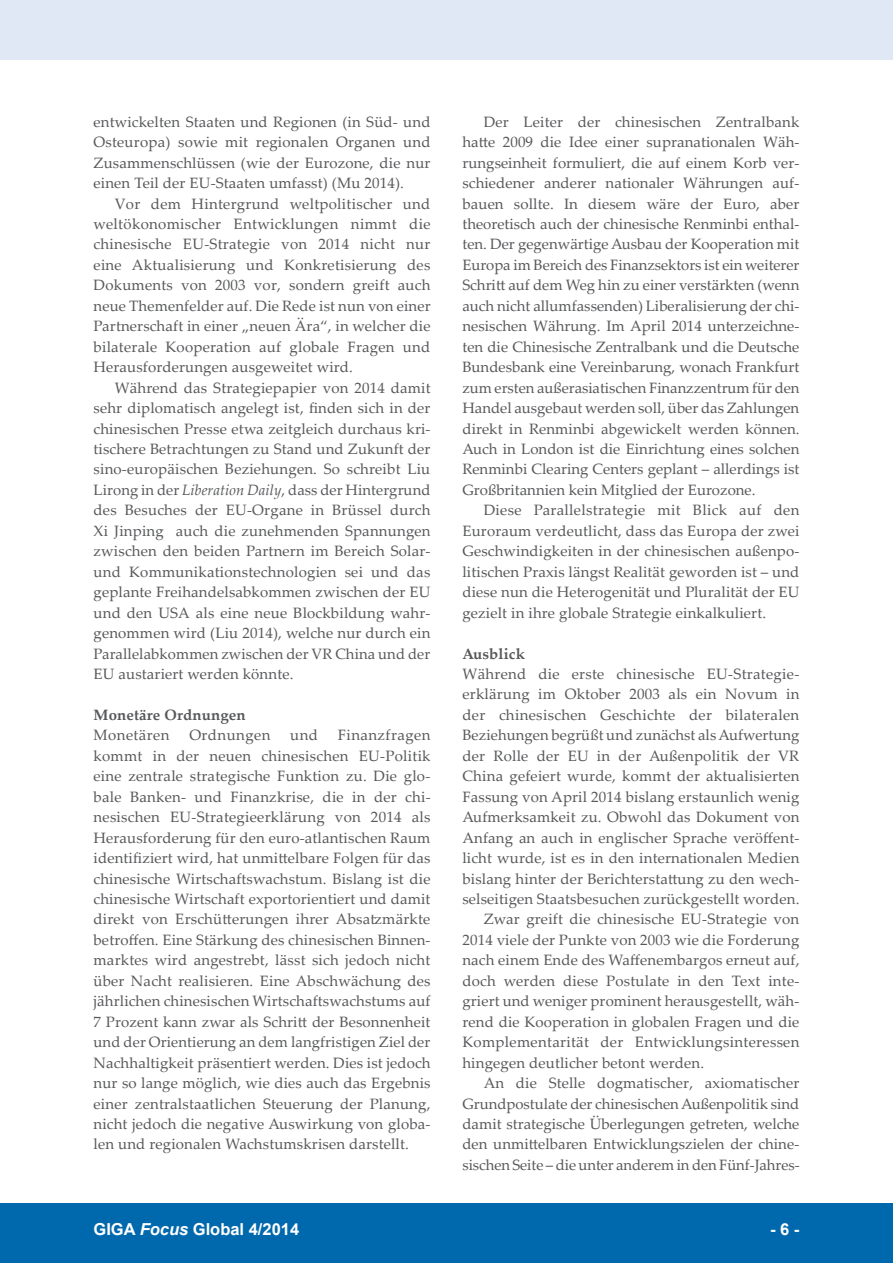
<style>
.page{position:relative;width:893px;height:1263px;background:#fff}
.page>*{position:absolute;margin:0;border:0;box-sizing:border-box;transform-origin:0 0}
.t1{font:700 16.5px "Arial";color:#fff}
.t2{font:15px/20.4px "Palatino Linotype";letter-spacing:.01em;color:#57585a;text-align:justify}
.t3{font:700 15px "Palatino Linotype";letter-spacing:.01em;color:#57585a}
.t4{font:15px "Palatino Linotype";letter-spacing:.03em;color:#57585a}
.s1{font-style:italic}
</style>
<div class="page">
<div style="left:0;top:1203px;width:893px;height:60px;background:#0068ac"></div>
<div style="left:0;top:0;width:893px;height:60px;background:#dfe8f4"></div>
<p class="t2" style="left:94px;top:111px;width:339px">entwickelten Staaten und Regionen (in Süd- und Osteuropa) sowie mit regionalen Organen und Zusammenschlüssen (wie der Eurozone, die nur einen Teil der EU-Staaten umfasst) (Mu 2014).</p>
<p class="t2" style="left:94px;top:193px;width:339px;text-indent:21px">Vor dem Hintergrund weltpolitischer und weltökonomischer Entwicklungen nimmt die chinesische EU-Strategie von 2014 nicht nur eine Aktualisierung und Konkretisierung des Dokuments von 2003 vor, sondern greift auch neue Themenfelder auf. Die Rede ist nun von einer Partnerschaft in einer „neuen Ära“, in welcher die bilaterale Kooperation auf globale Fragen und Herausforderungen ausgeweitet wird.</p>
<p class="t2" style="left:94px;top:377px;width:339px;text-indent:21px">Während das Strategiepapier von 2014 damit sehr diplomatisch angelegt ist, finden sich in der chinesischen Presse etwa zeitgleich durchaus kri&shy;tischere Betrachtungen zu Stand und Zukunft der sino-europäischen Beziehungen. So schreibt Liu Lirong in der <span class="s1">Liberation Daily</span>, dass der Hintergrund des Besuches der EU-Organe in Brüssel durch Xi Jinping auch die zunehmenden Spannungen zwischen den beiden Partnern im Bereich Solar&shy;und Kommunikationstechnologien sei und das geplante Freihandelsabkommen zwischen der EU und den USA als eine neue Blockbildung wahr&shy;genommen wird (Liu 2014), welche nur durch ein Parallelabkommen zwischen der VR China und der EU austariert werden könnte.</p>
<p class="t3" style="left:94px;top:704px;width:154px">Monetäre Ordnungen</p>
<p class="t4" style="left:94px;top:725px;width:78px">Monetären</p>
<p class="t4" style="left:189px;top:725px;width:83px">Ordnungen</p>
<p class="t2" style="left:290px;top:724px;width:29px">und</p>
<p class="t2" style="left:94px;top:724px;width:339px;text-indent:244px">Finanzfragen kommt in der neuen chinesischen EU-Politik eine zentrale strategische Funktion zu. Die glo&shy;bale Banken- und Finanzkrise, die in der chi&shy;nesischen EU-Strategieerklärung von 2014 als Herausforderung für den euro-atlantischen Raum identifiziert wird, hat unmittelbare Folgen für das chinesische Wirtschaftswachstum. Bislang ist die chinesische Wirtschaft exportorientiert und damit direkt von Erschütterungen ihrer Absatzmärkte betroffen. Eine Stärkung des chinesischen Binnen&shy;marktes wird angestrebt, lässt sich jedoch nicht über Nacht realisieren. Eine Abschwächung des jährlichen chinesischen Wirtschaftswachstums auf 7 Prozent kann zwar als Schritt der Besonnenheit und der Orientierung an dem langfristigen Ziel der Nachhaltigkeit präsentiert werden. Dies ist jedoch nur so lange möglich, wie dies auch das Ergebnis einer zentralstaatlichen Steuerung der Planung, nicht jedoch die negative Auswirkung von globa&shy;len und regionalen Wachstumskrisen darstellt.</p>
<p class="t2" style="left:462px;top:111px;width:339px;text-indent:21px">Der Leiter der chinesischen Zentralbank hatte 2009 die Idee einer supranationalen Wäh&shy;rungseinheit formuliert, die auf einem Korb ver&shy;schiedener anderer nationaler Währungen auf&shy;bauen sollte. In diesem wäre der Euro, aber theoretisch auch der chinesische Renminbi enthal&shy;ten. Der gegenwärtige Ausbau der Kooperation mit Europa im Bereich des Finanzsektors ist ein weiterer Schritt auf dem Weg hin zu einer verstärkten (wenn auch nicht allumfassenden) Liberalisierung der chi&shy;nesischen Währung. Im April 2014 unterzeichne&shy;ten die Chinesische Zentralbank und die Deutsche Bundesbank eine Vereinbarung, wonach Frankfurt zum ersten außerasiatischen Finanzzentrum für den Handel ausgebaut werden soll, über das Zahlungen direkt in Renminbi abgewickelt werden können.<br>Auch in London ist die Einrichtung eines solchen Renminbi Clearing Centers geplant – allerdings ist Großbritannien kein Mitglied der Eurozone.</p>
<p class="t2" style="left:462px;top:499px;width:339px;text-indent:21px">Diese Parallelstrategie mit Blick auf den Euroraum verdeutlicht, dass das Europa der zwei Geschwindigkeiten in der chinesischen außenpo&shy;litischen Praxis längst Realität geworden ist – und diese nun die Heterogenität und Pluralität der EU gezielt in ihre globale Strategie einkalkuliert.</p>
<p class="t3" style="left:462px;top:643px;width:64px">Ausblick</p>
<p class="t2" style="left:462px;top:663px;width:338px">Während die erste chinesische EU-Strategie-</p>
<p class="t2" style="left:462px;top:683px;width:339px">erklärung im Oktober 2003 als ein Novum in</p>
<p class="t2" style="left:462px;top:704px;width:338px">der chinesischen Geschichte der bilateralen</p>
<p class="t2" style="left:462px;top:724px;width:339px">Beziehungen begrüßt und zunächst als Aufwertung</p>
<p class="t2" style="left:462px;top:745px;width:338px">der Rolle der EU in der Außenpolitik der VR</p>
<p class="t2" style="left:462px;top:765px;width:338px">China gefeiert wurde, kommt der aktualisierten</p>
<p class="t2" style="left:462px;top:786px;width:338px">Fassung von April 2014 bislang erstaunlich wenig</p>
<p class="t2" style="left:462px;top:806px;width:338px">Aufmerksamkeit zu. Obwohl das Dokument von</p>
<p class="t2" style="left:462px;top:827px;width:339px">Anfang an auch in englischer Sprache veröffent-</p>
<p class="t2" style="left:462px;top:847px;width:338px">licht wurde, ist es in den internationalen Medien</p>
<p class="t2" style="left:462px;top:868px;width:338px">bislang hinter der Berichterstattung zu den wech-</p>
<p class="t2" style="left:462px;top:888px;width:338px">selseitigen Staatsbesuchen zurückgestellt worden.</p>
<p class="t2" style="left:484px;top:908px;width:317px">Zwar greift die chinesische EU-Strategie von</p>
<p class="t2" style="left:462px;top:929px;width:339px">2014 viele der Punkte von 2003 wie die Forderung</p>
<p class="t2" style="left:462px;top:949px;width:338px">nach einem Ende des Waffenembargos erneut auf,</p>
<p class="t2" style="left:462px;top:970px;width:338px">doch werden diese Postulate in den Text inte-</p>
<p class="t2" style="left:462px;top:990px;width:338px">griert und weniger prominent herausgestellt, wäh-</p>
<p class="t2" style="left:462px;top:1011px;width:338px">rend die Kooperation in globalen Fragen und die</p>
<p class="t2" style="left:462px;top:1031px;width:339px">Komplementarität der Entwicklungsinteressen</p>
<p class="t2" style="left:462px;top:1052px;width:243px">hingegen deutlicher betont werden.</p>
<p class="t2" style="left:484px;top:1072px;width:317px">An die Stelle dogmatischer, axiomatischer</p>
<p class="t2" style="left:462px;top:1093px;width:338px">Grundpostulate der chinesischen Außenpolitik sind</p>
<p class="t2" style="left:462px;top:1113px;width:338px">damit strategische Überlegungen getreten, welche</p>
<p class="t2" style="left:462px;top:1133px;width:338px">den unmittelbaren Entwicklungszielen der chine-</p>
<p class="t2" style="left:462px;top:1154px;width:339px">sischen Seite – die unter anderem in den Fünf-Jahres-</p>
<p class="t1" style="left:94px;top:1218px;width:207px">GIGA <span class="s1">Focus</span> Global 4/2014</p>
<p class="t1" style="left:770px;top:1218px;width:31px">- 6 -</p>
</div>
